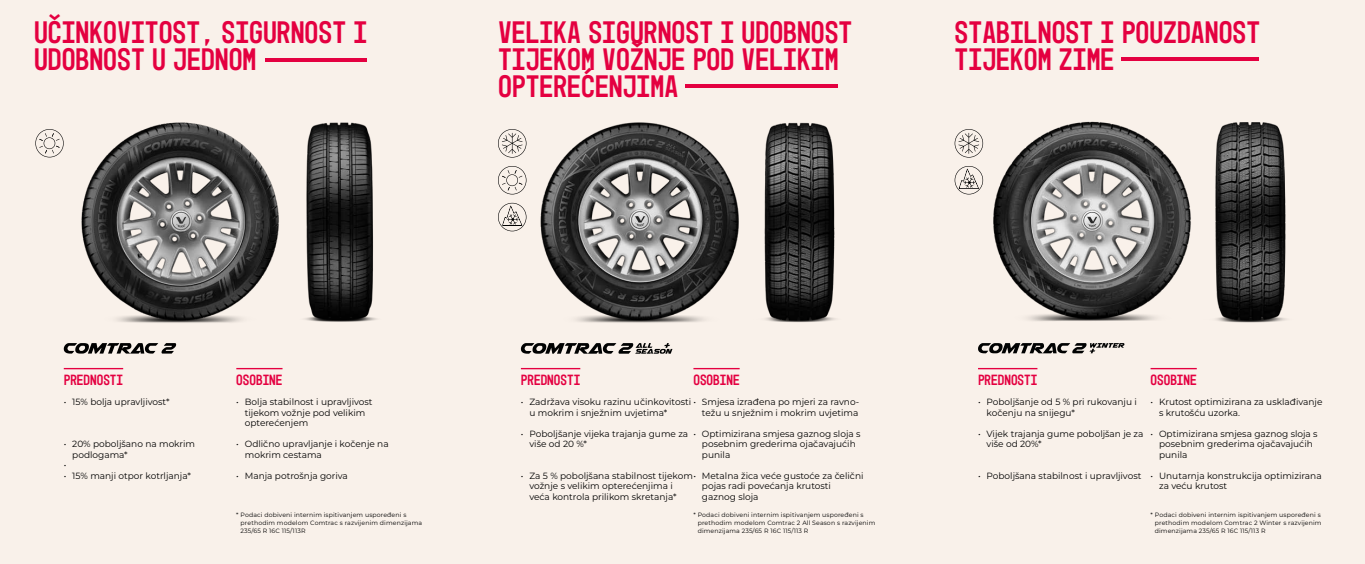
<style>
.page{position:relative;width:1365px;height:564px;background:#fff}
.page>*{position:absolute;margin:0;border:0;box-sizing:border-box;transform-origin:0 0}
.t1{font:31.5px/26.8px "Mono 45 Headline VREDESTEIN";color:#e40040}
.t2{font:15px "Mono 45 Headline VREDESTEIN";color:#e40040}
.t3{font:9px/10.5px "Montserrat";color:#000}
.t4{font:6.23px/8.2px "Montserrat";letter-spacing:.02em;color:#000}
</style>
<div class="page">
<div style="left:0;top:0;width:914px;height:563px;background:#f9f1ea"></div>
<div style="left:914px;top:0;width:451px;height:563px;background:#f9f1ea"></div>
<img style="left:81px;top:122px;width:187px;height:201px">
<img style="left:268px;top:122px;width:109px;height:200px">
<img style="left:540px;top:122px;width:199px;height:201px">
<img style="left:764px;top:122px;width:72px;height:200px">
<img style="left:968px;top:121px;width:220px;height:200px">
<img style="left:1188px;top:122px;width:99px;height:201px">
<svg style="left:35px;top:129px;width:29px;height:28px"></svg>
<svg style="left:498px;top:203px;width:28px;height:28px"></svg>
<svg style="left:498px;top:129px;width:28px;height:28px"></svg>
<svg style="left:498px;top:166px;width:28px;height:28px"></svg>
<svg style="left:955px;top:166px;width:28px;height:28px"></svg>
<svg style="left:955px;top:129px;width:28px;height:28px"></svg>
<svg style="left:64px;top:343px;width:112px;height:10px"></svg>
<svg style="left:521px;top:343px;width:151px;height:10px"></svg>
<svg style="left:978px;top:343px;width:146px;height:10px"></svg>
<hr style="left:265px;top:58px;width:101px;height:3px;background:#e40040">
<hr style="left:1122px;top:58px;width:137px;height:3px;background:#e40040">
<hr style="left:686px;top:85px;width:152px;height:3px;background:#e40040">
<hr style="left:64px;top:368px;width:59px;height:1px;background:#e40040">
<hr style="left:236px;top:368px;width:47px;height:1px;background:#e40040">
<hr style="left:521px;top:368px;width:59px;height:1px;background:#e40040">
<hr style="left:693px;top:368px;width:47px;height:1px;background:#e40040">
<hr style="left:978px;top:368px;width:59px;height:1px;background:#e40040">
<hr style="left:1150px;top:368px;width:47px;height:1px;background:#e40040">
<h1 class="t1" style="left:34px;top:20px;width:335px">UČINKOVITOST, SIGURNOST I<br>UDOBNOST U JEDNOM</h1>
<h1 class="t1" style="left:955px;top:20px;width:307px">STABILNOST I POUZDANOST<br>TIJEKOM ZIME</h1>
<h1 class="t1" style="left:498px;top:20px;width:356px">VELIKA SIGURNOST I UDOBNOST<br>TIJEKOM VOŽNJE POD VELIKIM<br>OPTEREĆENJIMA</h1>
<h2 class="t2" style="left:64px;top:370px;width:61px">PREDNOSTI</h2>
<h2 class="t2" style="left:236px;top:370px;width:48px">OSOBINE</h2>
<p class="t3" style="left:64px;top:396px;width:107px">• 15% bolja upravljivost*</p>
<p class="t3" style="left:64px;top:438px;width:133px">• 20% poboljšano na mokrim</p>
<p class="t3" style="left:72px;top:448px;width:57px">podlogama*</p>
<p class="t3" style="left:64px;top:459px;width:4px">•</p>
<p class="t3" style="left:64px;top:469px;width:129px">• 15% manji otpor kotrljanja*</p>
<p class="t3" style="left:245px;top:396px;width:129px;text-indent:-9px">• Bolja stabilnost i upravljivost tijekom vožnje pod velikim opterećenjem</p>
<p class="t3" style="left:245px;top:438px;width:145px;text-indent:-9px">• Odlično upravljanje i kočenje na mokrim cestama</p>
<p class="t3" style="left:236px;top:469px;width:113px">• Manja potrošnja goriva</p>
<h2 class="t2" style="left:521px;top:370px;width:61px">PREDNOSTI</h2>
<h2 class="t2" style="left:693px;top:370px;width:48px">OSOBINE</h2>
<p class="t3" style="left:529px;top:396px;width:331px;text-indent:-9px">• Zadržava visoku razinu učinkovitosti • Smjesa izrađena po mjeri za ravno&shy;u mokrim i snježnim uvjetima*</p>
<p class="t3" style="left:529px;top:427px;width:160px;text-indent:-9px">• Poboljšanje vijeka trajanja gume za više od 20 %*</p>
<p class="t3" style="left:529px;top:469px;width:336px;text-indent:-9px">• Za 5 % poboljšana stabilnost tijekom• Metalna žica veće gustoće za čelični vožnje s velikim opterećenjima i<br>veća kontrola prilikom skretanja*</p>
<p class="t3" style="left:702px;top:406px;width:158px">težu u snježnim i mokrim uvjetima</p>
<p class="t3" style="left:702px;top:427px;width:160px;text-indent:-9px">• Optimizirana smjesa gaznog sloja s posebnim grederima ojačavajućih punila</p>
<p class="t3" style="left:702px;top:480px;width:131px">pojas radi povećanja krutosti gaznog sloja</p>
<h2 class="t2" style="left:978px;top:370px;width:61px">PREDNOSTI</h2>
<h2 class="t2" style="left:1150px;top:370px;width:48px">OSOBINE</h2>
<p class="t3" style="left:986px;top:396px;width:152px;text-indent:-9px">• Poboljšanje od 5 % pri rukovanju i kočenju na snijegu*</p>
<p class="t3" style="left:986px;top:427px;width:159px;text-indent:-9px">• Vijek trajanja gume poboljšan je za više od 20%*</p>
<p class="t3" style="left:978px;top:469px;width:165px">• Poboljšana stabilnost i upravljivost</p>
<p class="t3" style="left:1159px;top:396px;width:165px;text-indent:-9px">• Krutost optimizirana za usklađivanje s krutošću uzorka.</p>
<p class="t3" style="left:1159px;top:427px;width:160px;text-indent:-9px">• Optimizirana smjesa gaznog sloja s posebnim grederima ojačavajućih punila</p>
<p class="t3" style="left:1159px;top:469px;width:164px;text-indent:-9px">• Unutarnja konstrukcija optimizirana za veću krutost</p>
<p class="t4" style="left:241px;top:510px;width:183px;text-indent:-4px">* Podaci dobiveni internim ispitivanjem uspoređeni s prethodim modelom Comtrac s razvijenim dimenzijama<br>235/65 R 16C 115/113R</p>
<p class="t4" style="left:698px;top:510px;width:179px;text-indent:-4px">* Podaci dobiveni internim ispitivanjem uspoređeni s prethodim modelom Comtrac 2 All Season s razvijenim dimenzijama 235/65 R 16C 115/113 R</p>
<p class="t4" style="left:1155px;top:510px;width:168px;text-indent:-4px">* Podaci dobiveni internim ispitivanjem uspoređeni s prethodim modelom Comtrac 2 Winter s razvijenim dimenzijama 235/65 R 16C 115/113 R</p>
</div>
